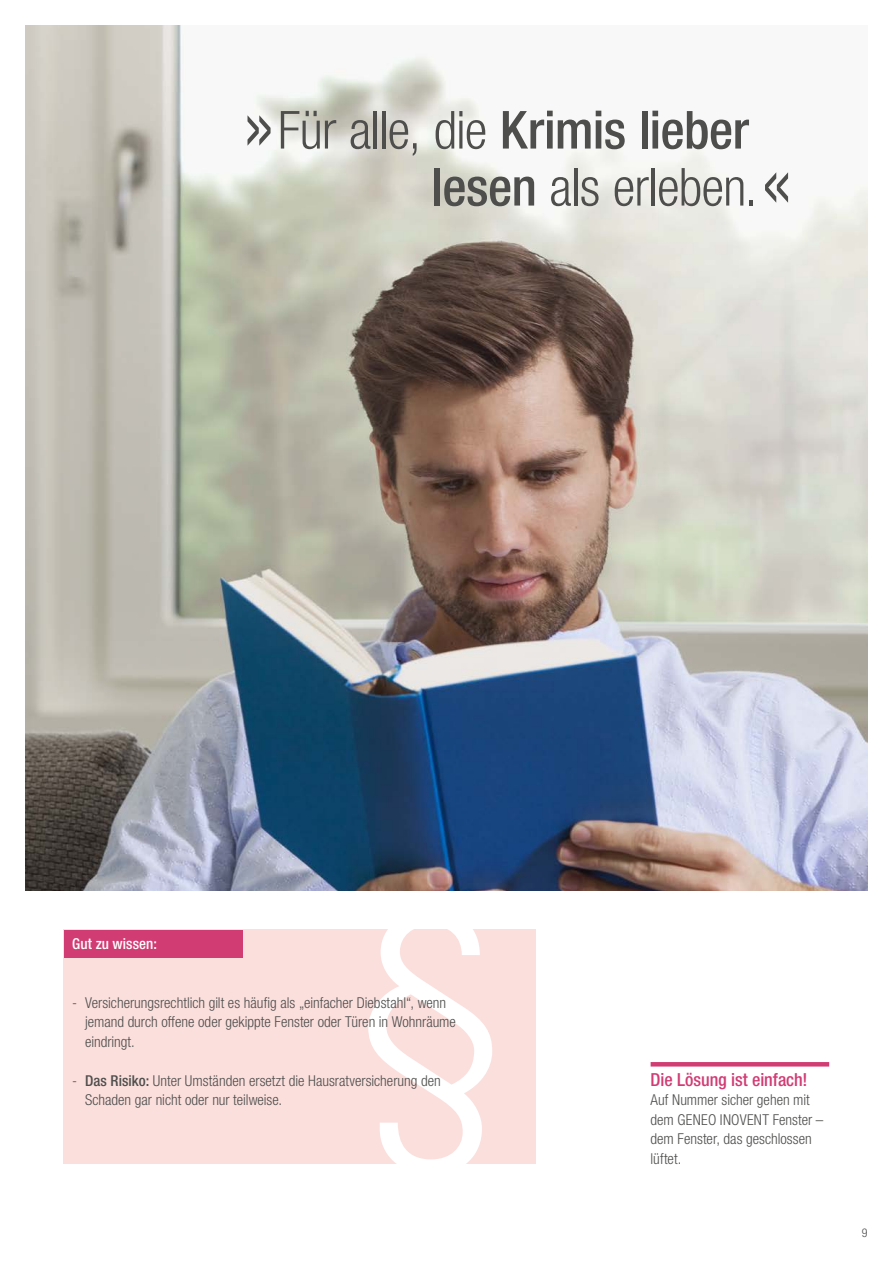
<style>
.page{position:relative;width:893px;height:1263px;background:#fff}
.page>*{position:absolute;margin:0;border:0;box-sizing:border-box;transform-origin:0 0}
._123456_Headline{font:300 condensed 52.5px/57px "Helvetica Neue LTW1 G";letter-spacing:-.015em;color:#4e4e4d}
._32_benefit_-_12pt{font:500 condensed 18px "Helvetica Neue LTW1 G";letter-spacing:-.005em;color:#d13c73}
._123456_body_Grafik{font:300 condensed 15px/19.5px "Helvetica Neue LTW1 G";color:#4e4e4d}
._16_body_text_-_10pt{font:300 condensed 15px/19.5px "Helvetica Neue LTW1 G";color:#4e4e4d}
._16_body_text_-_10pt-2{font:500 condensed 15px "Helvetica Neue LTW1 G";letter-spacing:.005em;color:#fff}
.t1{font:300 condensed 12px "Helvetica Neue LTW1 G";color:#4e4e4d}
.s1{font-size:90px}
.s2{font-weight:500}
</style>
<div class="page">
<img style="left:26px;top:26px;width:841px;height:865px">
<div style="left:64px;top:930px;width:472px;height:234px;background:#fbdfdc"></div>
<svg style="left:368px;top:929px;width:124px;height:235px"></svg>
<div style="left:64px;top:930px;width:178px;height:27px;background:#d13c73"></div>
<hr style="left:651px;top:1062px;width:178px;height:4px;background:#d13c73">
<p class="_123456_Headline" style="left:431px;top:102px;width:363px;text-indent:-189px"><span class="s1">»</span>Für alle, die <span class="s2">Krimis lieber lesen</span> als erleben.<span class="s1">«</span></p>
<p class="_16_body_text_-_10pt-2" style="left:72px;top:934px;width:86px">Gut zu wissen:</p>
<p class="_123456_body_Grafik" style="left:85px;top:993px;width:372px;text-indent:-13px">- Versicherungsrechtlich gilt es häufig als „einfacher Diebstahl“, wenn jemand durch offene oder gekippte Fenster oder Türen in Wohnräume eindringt.</p>
<p class="_123456_body_Grafik" style="left:85px;top:1071px;width:357px;text-indent:-13px">- <span class="s2">Das Risiko:</span> Unter Umständen ersetzt die Hausratversicherung den<br>Schaden gar nicht oder nur teilweise.</p>
<p class="_32_benefit_-_12pt" style="left:651px;top:1068px;width:158px">Die Lösung ist einfach!</p>
<p class="_16_body_text_-_10pt" style="left:651px;top:1090px;width:174px">Auf Nummer sicher gehen mit dem GENEO INOVENT Fenster – dem Fenster, das geschlossen lüftet.</p>
<p class="t1" style="left:862px;top:1226px;width:7px">9</p>
</div>
